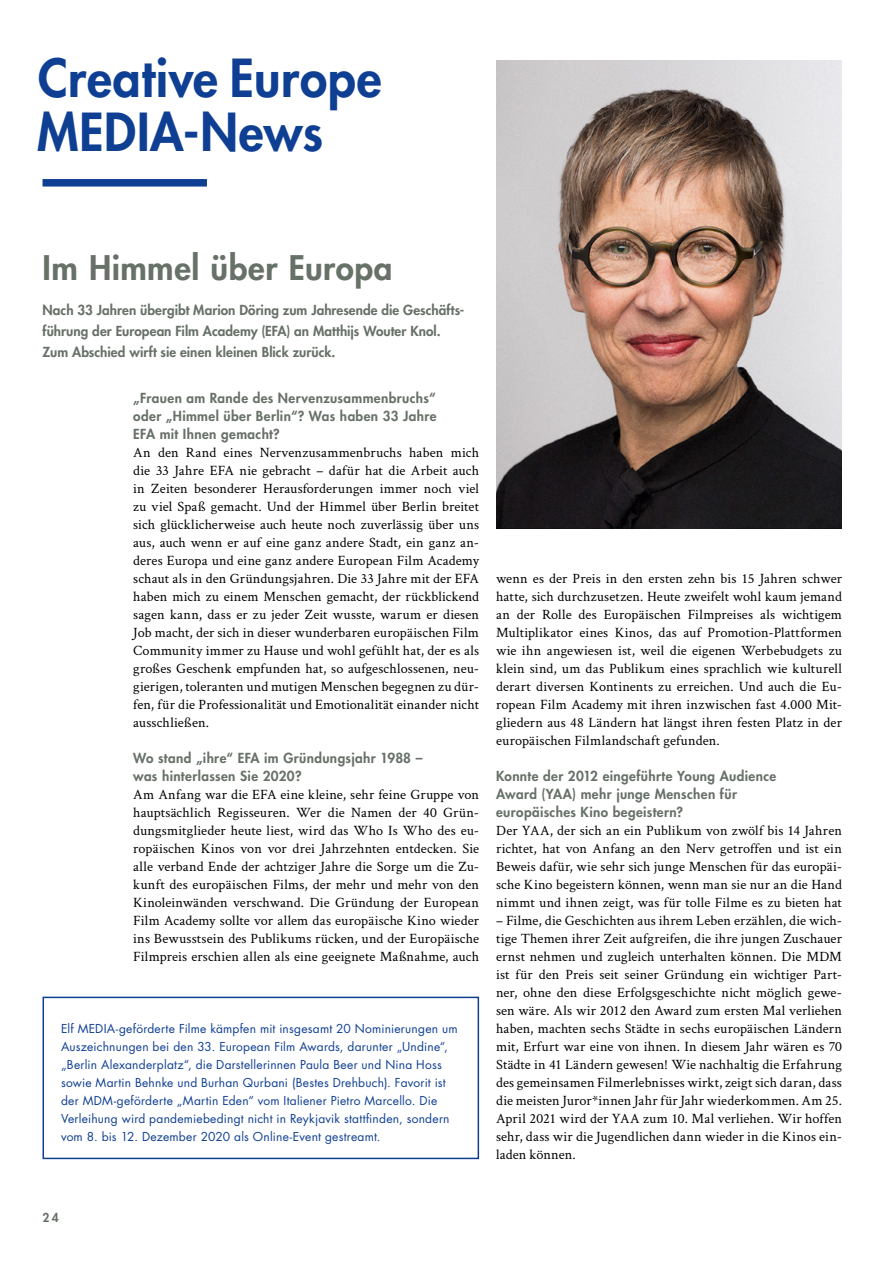
<style>
.page{position:relative;width:893px;height:1263px;background:#fff}
.page>*{position:absolute;margin:0;border:0;box-sizing:border-box;transform-origin:0 0}
.t1{font:800 51px/54px "Futura Std";letter-spacing:.015em;color:#0f3f93}
.t2{font:800 33px "Futura Std";letter-spacing:.015em;color:#677168}
.t3{font:14.25px/18px "Crimson Text";letter-spacing:.01em;color:#000;text-align:justify}
.t4{font:800 13.5px/18px "Futura Std";letter-spacing:.02em;color:#677168}
.t5{font:12px/18px "Futura Std";letter-spacing:.02em;color:#0f3f93}
.t6{font:800 12px "Futura Std";color:#677168}
</style>
<div class="page">
<div style="left:43px;top:179px;width:164px;height:8px;background:#0f3f93"></div>
<div style="left:43px;top:997px;width:436px;height:162px;border:2px solid #0f3f93"></div>
<img style="left:496px;top:60px;width:346px;height:469px">
<h1 class="t1" style="left:37px;top:51px;width:346px">Creative Europe<br>MEDIA-News</h1>
<h2 class="t2" style="left:43px;top:247px;width:351px">Im Himmel über Europa</h2>
<p class="t4" style="left:43px;top:300px;width:423px;line-height:21px">Nach 33 Jahren übergibt Marion Döring zum Jahresende die Geschäfts&shy;führung der European Film Academy (EFA) an Matthijs Wouter Knol.<br>Zum Abschied wirft sie einen kleinen Blick zurück.</p>
<p class="t4" style="left:133px;top:389px;width:305px;text-align:justify">„Frauen am Rande des Nervenzusammenbruchs“ oder „Himmel über Berlin“? Was haben 33 Jahre EFA mit Ihnen gemacht?</p>
<p class="t3" style="left:133px;top:442px;width:347px">An den Rand eines Nervenzusammenbruchs haben mich die 33 Jahre EFA nie gebracht – dafür hat die Arbeit auch in Zeiten besonderer Herausforderungen immer noch viel zu viel Spaß gemacht. Und der Himmel über Berlin breitet sich glücklicherweise auch heute noch zuverlässig über uns aus, auch wenn er auf eine ganz andere Stadt, ein ganz an&shy;deres Europa und eine ganz andere European Film Academy schaut als in den Gründungsjahren. Die 33 Jahre mit der EFA haben mich zu einem Menschen gemacht, der rückblickend sagen kann, dass er zu jeder Zeit wusste, warum er diesen Job macht, der sich in dieser wunderbaren europäischen Film Community immer zu Hause und wohl gefühlt hat, der es als großes Geschenk empfunden hat, so aufgeschlossenen, neu&shy;gierigen, toleranten und mutigen Menschen begegnen zu dür&shy;fen, für die Professionalität und Emotionalität einander nicht ausschließen.</p>
<p class="t4" style="left:133px;top:749px;width:291px">Wo stand „ihre“ EFA im Gründungsjahr 1988 – was hinterlassen Sie 2020?</p>
<p class="t3" style="left:133px;top:784px;width:347px">Am Anfang war die EFA eine kleine, sehr feine Gruppe von hauptsächlich Regisseuren. Wer die Namen der 40 Grün&shy;dungsmitglieder heute liest, wird das Who Is Who des eu&shy;ropäischen Kinos von vor drei Jahrzehnten entdecken. Sie alle verband Ende der achtziger Jahre die Sorge um die Zu&shy;kunft des europäischen Films, der mehr und mehr von den Kinoleinwänden verschwand. Die Gründung der European Film Academy sollte vor allem das europäische Kino wieder ins Bewusstsein des Publikums rücken, und der Europäische Filmpreis erschien allen als eine geeignete Maßnahme, auch</p>
<p class="t5" style="left:61px;top:1019px;width:398px">Elf MEDIA-geförderte Filme kämpfen mit insgesamt 20 Nominierungen um Auszeichnungen bei den 33. European Film Awards, darunter „Undine“, „Berlin Alexanderplatz“, die Darstellerinnen Paula Beer und Nina Hoss sowie Martin Behnke und Burhan Qurbani (Bestes Drehbuch). Favorit ist der MDM-geförderte „Martin Eden“ vom Italiener Pietro Marcello. Die Verleihung wird pandemiebedingt nicht in Reykjavik stattfinden, sondern vom 8. bis 12. Dezember 2020 als Online-Event gestreamt.</p>
<p class="t3" style="left:496px;top:568px;width:347px">wenn es der Preis in den ersten zehn bis 15 Jahren schwer hatte, sich durchzusetzen. Heute zweifelt wohl kaum jemand an der Rolle des Europäischen Filmpreises als wichtigem Multiplikator eines Kinos, das auf Promotion-Plattformen wie ihn angewiesen ist, weil die eigenen Werbebudgets zu klein sind, um das Publikum eines sprachlich wie kulturell derart diversen Kontinents zu erreichen. Und auch die Eu&shy;ropean Film Academy mit ihren inzwischen fast 4.000 Mit&shy;gliedern aus 48 Ländern hat längst ihren festen Platz in der europäischen Filmlandschaft gefunden.</p>
<p class="t4" style="left:496px;top:767px;width:282px">Konnte der 2012 eingeführte Young Audience<br>Award (YAA) mehr junge Menschen für europäisches Kino begeistern?</p>
<p class="t3" style="left:496px;top:820px;width:347px">Der YAA, der sich an ein Publikum von zwölf bis 14 Jahren richtet, hat von Anfang an den Nerv getroffen und ist ein Beweis dafür, wie sehr sich junge Menschen für das europäi&shy;sche Kino begeistern können, wenn man sie nur an die Hand nimmt und ihnen zeigt, was für tolle Filme es zu bieten hat</p>
<p class="t3" style="left:496px;top:910px;width:347px">– Filme, die Geschichten aus ihrem Leben erzählen, die wich&shy;tige Themen ihrer Zeit aufgreifen, die ihre jungen Zuschauer ernst nehmen und zugleich unterhalten können. Die MDM ist für den Preis seit seiner Gründung ein wichtiger Part&shy;ner, ohne den diese Erfolgsgeschichte nicht möglich gewe&shy;sen wäre. Als wir 2012 den Award zum ersten Mal verliehen haben, machten sechs Städte in sechs europäischen Ländern mit, Erfurt war eine von ihnen. In diesem Jahr wären es 70<br>Städte in 41 Ländern gewesen! Wie nachhaltig die Erfahrung des gemeinsamen Filmerlebnisses wirkt, zeigt sich daran, dass die meisten Juror*innen Jahr für Jahr wiederkommen. Am 25.<br>April 2021 wird der YAA zum 10. Mal verliehen. Wir hoffen sehr, dass wir die Jugendlichen dann wieder in die Kinos ein&shy;laden können.</p>
<p class="t6" style="left:43px;top:1210px;width:18px">24</p>
</div>
